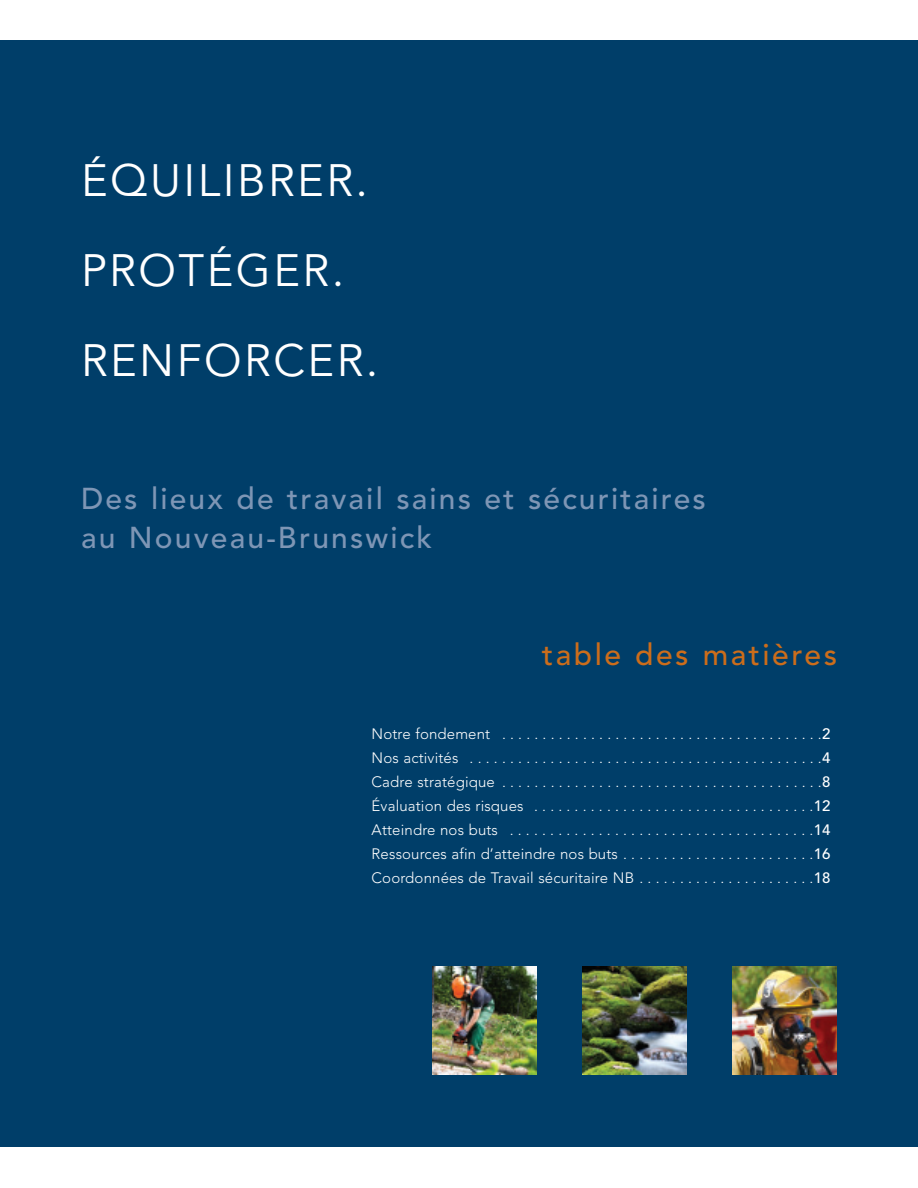
<style>
.page{position:relative;width:918px;height:1188px;background:#fff}
.page>*{position:absolute;margin:0;border:0;box-sizing:border-box;transform-origin:0 0}
.t1{font:45px/90px "Avenir";letter-spacing:.055em;color:#fff}
.t2{font:500 30px/39px "Avenir";letter-spacing:.07em;color:#7e96b5}
.t3{font:500 30px "Avenir";letter-spacing:.085em;color:#cc6d1b}
.t4{font:300 15px/24px "Avenir";letter-spacing:.01em;color:#fff;text-align:justify}
.s1{font-weight:500}
</style>
<div class="page">
<div style="left:0;top:40px;width:918px;height:1108px;background:#003e69"></div>
<img style="left:432px;top:966px;width:104px;height:108px">
<img style="left:582px;top:966px;width:105px;height:108px">
<img style="left:733px;top:966px;width:104px;height:108px">
<h1 class="t1" style="left:81px;top:139px;width:299px">ÉQUILIBRER.<br>PROTÉGER.<br>RENFORCER.</h1>
<h2 class="t2" style="left:81px;top:481px;width:626px">Des lieux de travail sains et sécuritaires au Nouveau-Brunswick</h2>
<h2 class="t3" style="left:542px;top:642px;width:296px">table des matières</h2>
<p class="t4" style="left:372px;top:723px;width:461px">Notre fondement . . . . . . . . . . . . . . . . . . . . . . . . . . . . . . . . . . . . . . . .<span class="s1">2<br></span>Nos activités . . . . . . . . . . . . . . . . . . . . . . . . . . . . . . . . . . . . . . . . . . . .<span class="s1">4<br></span>Cadre stratégique . . . . . . . . . . . . . . . . . . . . . . . . . . . . . . . . . . . . . . . .<span class="s1">8<br></span>Évaluation des risques . . . . . . . . . . . . . . . . . . . . . . . . . . . . . . . . . . .<span class="s1">12<br></span>Atteindre nos buts . . . . . . . . . . . . . . . . . . . . . . . . . . . . . . . . . . . . . .<span class="s1">14<br></span>Ressources afin d’atteindre nos buts . . . . . . . . . . . . . . . . . . . . . . . .<span class="s1">16<br></span>Coordonnées de Travail sécuritaire NB . . . . . . . . . . . . . . . . . . . . . .<span class="s1">18</span></p>
</div>
